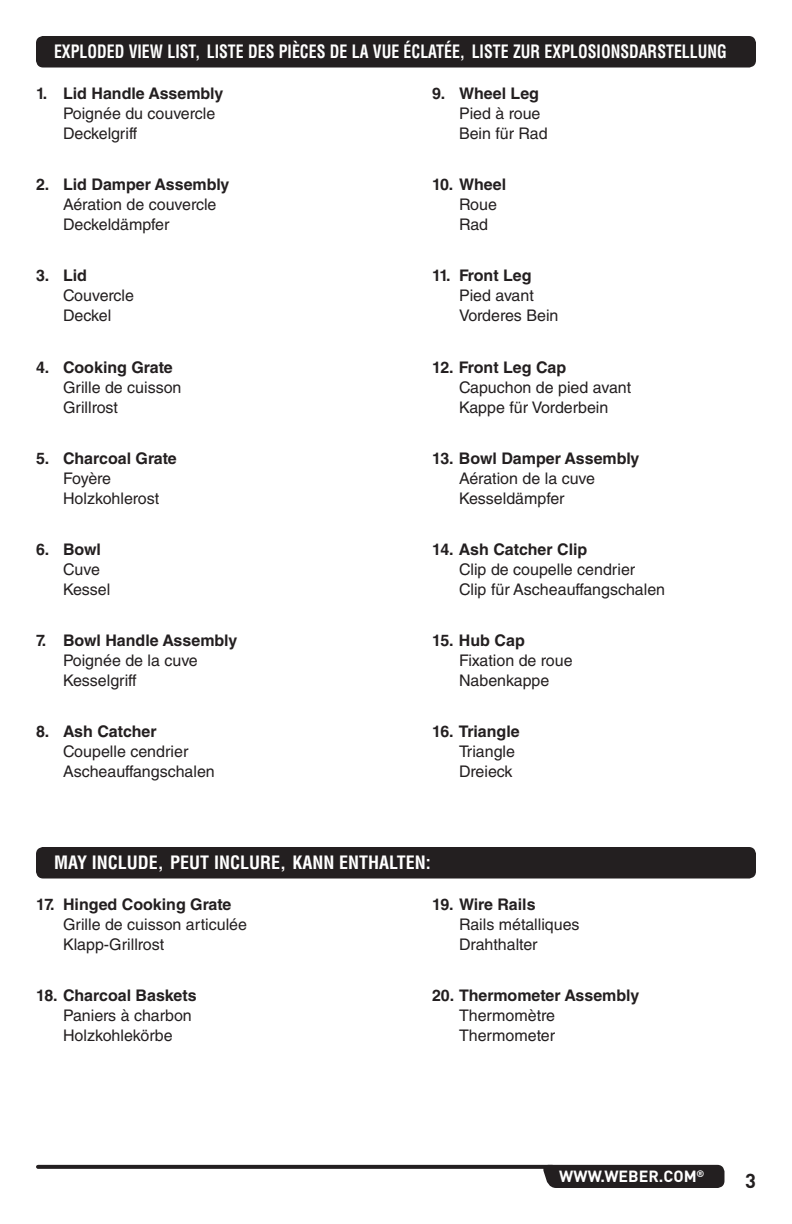
<style>
.page{position:relative;width:792px;height:1224px;background:#fff}
.page>*{position:absolute;margin:0;border:0;box-sizing:border-box;transform-origin:0 0}
.t1{font:20px "DI Nkerned";color:#231f20}
.t2{font:700 condensed 18px "Helvetica LT Std";color:#fff;scale:.88 1}
.t3{font:700 condensed 18px "Helvetica LT Std";color:#fff}
.t4{font:16px "Helvetica LT Std";color:#231f20}
.t5{font:700 16px "Helvetica LT Std";color:#231f20}
.t6{font:16px "DI Nkerned";color:#fff}
</style>
<div class="page">
<svg style="left:38px;top:1165px;width:504px;height:4px;background:#2a2627"></svg>
<div style="left:542px;top:1165px;width:183px;height:23px;background:#231f20"></div>
<div style="left:36px;top:36px;width:720px;height:32px;background:#231f20;border-radius:7px"></div>
<div style="left:36px;top:847px;width:720px;height:32px;background:#231f20;border-radius:7px"></div>
<p class="t2" style="left:54px;top:40px;width:766px">EXPLODED VIEW LIST, LISTE DES PIÈCES DE LA VUE ÉCLATÉE, LISTE ZUR EXPLOSIONSDARSTELLUNG</p>
<p class="t5" style="left:36px;top:84px;width:189px">1. Lid Handle Assembly</p>
<p class="t5" style="left:432px;top:84px;width:109px">9. Wheel Leg</p>
<p class="t4" style="left:63px;top:104px;width:154px">Poignée du couvercle</p>
<p class="t4" style="left:459px;top:104px;width:83px">Pied à roue</p>
<p class="t4" style="left:63px;top:124px;width:76px">Deckelgriff</p>
<p class="t4" style="left:459px;top:124px;width:90px">Bein für Rad</p>
<p class="t5" style="left:36px;top:175px;width:195px">2. Lid Damper Assembly</p>
<p class="t5" style="left:432px;top:175px;width:76px">10. Wheel</p>
<p class="t4" style="left:63px;top:195px;width:155px">Aération de couvercle</p>
<p class="t4" style="left:459px;top:195px;width:39px">Roue</p>
<p class="t4" style="left:63px;top:215px;width:108px">Deckeldämpfer</p>
<p class="t4" style="left:459px;top:215px;width:31px">Rad</p>
<p class="t5" style="left:36px;top:266px;width:52px">3. Lid</p>
<p class="t5" style="left:432px;top:266px;width:101px">11. Front Leg</p>
<p class="t4" style="left:63px;top:286px;width:73px">Couvercle</p>
<p class="t4" style="left:459px;top:286px;width:76px">Pied avant</p>
<p class="t4" style="left:63px;top:306px;width:50px">Deckel</p>
<p class="t4" style="left:459px;top:306px;width:101px">Vorderes Bein</p>
<p class="t5" style="left:36px;top:357px;width:138px">4. Cooking Grate</p>
<p class="t5" style="left:432px;top:357px;width:136px">12. Front Leg Cap</p>
<p class="t4" style="left:63px;top:378px;width:120px">Grille de cuisson</p>
<p class="t4" style="left:459px;top:378px;width:174px">Capuchon de pied avant</p>
<p class="t4" style="left:63px;top:398px;width:57px">Grillrost</p>
<p class="t4" style="left:459px;top:398px;width:151px">Kappe für Vorderbein</p>
<p class="t5" style="left:36px;top:448px;width:142px">5. Charcoal Grate</p>
<p class="t5" style="left:432px;top:448px;width:209px">13. Bowl Damper Assembly</p>
<p class="t4" style="left:63px;top:469px;width:50px">Foyère</p>
<p class="t4" style="left:459px;top:469px;width:138px">Aération de la cuve</p>
<p class="t4" style="left:63px;top:489px;width:98px">Holzkohlerost</p>
<p class="t4" style="left:459px;top:489px;width:107px">Kesseldämpfer</p>
<p class="t5" style="left:36px;top:540px;width:66px">6. Bowl</p>
<p class="t5" style="left:432px;top:540px;width:157px">14. Ash Catcher Clip</p>
<p class="t4" style="left:63px;top:560px;width:38px">Cuve</p>
<p class="t4" style="left:459px;top:560px;width:178px">Clip de coupelle cendrier</p>
<p class="t4" style="left:63px;top:580px;width:49px">Kessel</p>
<p class="t4" style="left:459px;top:580px;width:208px">Clip für Ascheauffangschalen</p>
<p class="t5" style="left:36px;top:631px;width:203px">7. Bowl Handle Assembly</p>
<p class="t5" style="left:432px;top:631px;width:94px">15. Hub Cap</p>
<p class="t4" style="left:63px;top:651px;width:136px">Poignée de la cuve</p>
<p class="t4" style="left:459px;top:651px;width:115px">Fixation de roue</p>
<p class="t4" style="left:63px;top:671px;width:75px">Kesselgriff</p>
<p class="t4" style="left:459px;top:671px;width:92px">Nabenkappe</p>
<p class="t5" style="left:36px;top:722px;width:122px">8. Ash Catcher</p>
<p class="t5" style="left:432px;top:722px;width:89px">16. Triangle</p>
<p class="t4" style="left:63px;top:742px;width:127px">Coupelle cendrier</p>
<p class="t4" style="left:459px;top:742px;width:58px">Triangle</p>
<p class="t4" style="left:63px;top:762px;width:153px">Ascheauffangschalen</p>
<p class="t4" style="left:459px;top:762px;width:55px">Dreieck</p>
<p class="t3" style="left:54px;top:851px;width:378px">MAY INCLUDE, PEUT INCLURE, KANN ENTHALTEN:</p>
<p class="t5" style="left:36px;top:895px;width:197px">17. Hinged Cooking Grate</p>
<p class="t5" style="left:432px;top:895px;width:105px">19. Wire Rails</p>
<p class="t4" style="left:63px;top:915px;width:186px">Grille de cuisson articulée</p>
<p class="t4" style="left:459px;top:915px;width:122px">Rails métalliques</p>
<p class="t4" style="left:63px;top:935px;width:103px">Klapp-Grillrost</p>
<p class="t4" style="left:459px;top:935px;width:80px">Drahthalter</p>
<p class="t5" style="left:36px;top:986px;width:162px">18. Charcoal Baskets</p>
<p class="t5" style="left:432px;top:986px;width:209px">20. Thermometer Assembly</p>
<p class="t4" style="left:63px;top:1006px;width:130px">Paniers à charbon</p>
<p class="t4" style="left:459px;top:1006px;width:98px">Thermomètre</p>
<p class="t4" style="left:63px;top:1026px;width:111px">Holzkohlekörbe</p>
<p class="t4" style="left:459px;top:1026px;width:98px">Thermometer</p>
<p class="t6" style="left:559px;top:1166px;width:70px">WWW.WEBER</p>
<p class="t6" style="left:659px;top:1166px;width:47px">.COM<sup>®</sup></p>
<p class="t1" style="left:745px;top:1168px;width:12px">3</p>
</div>
